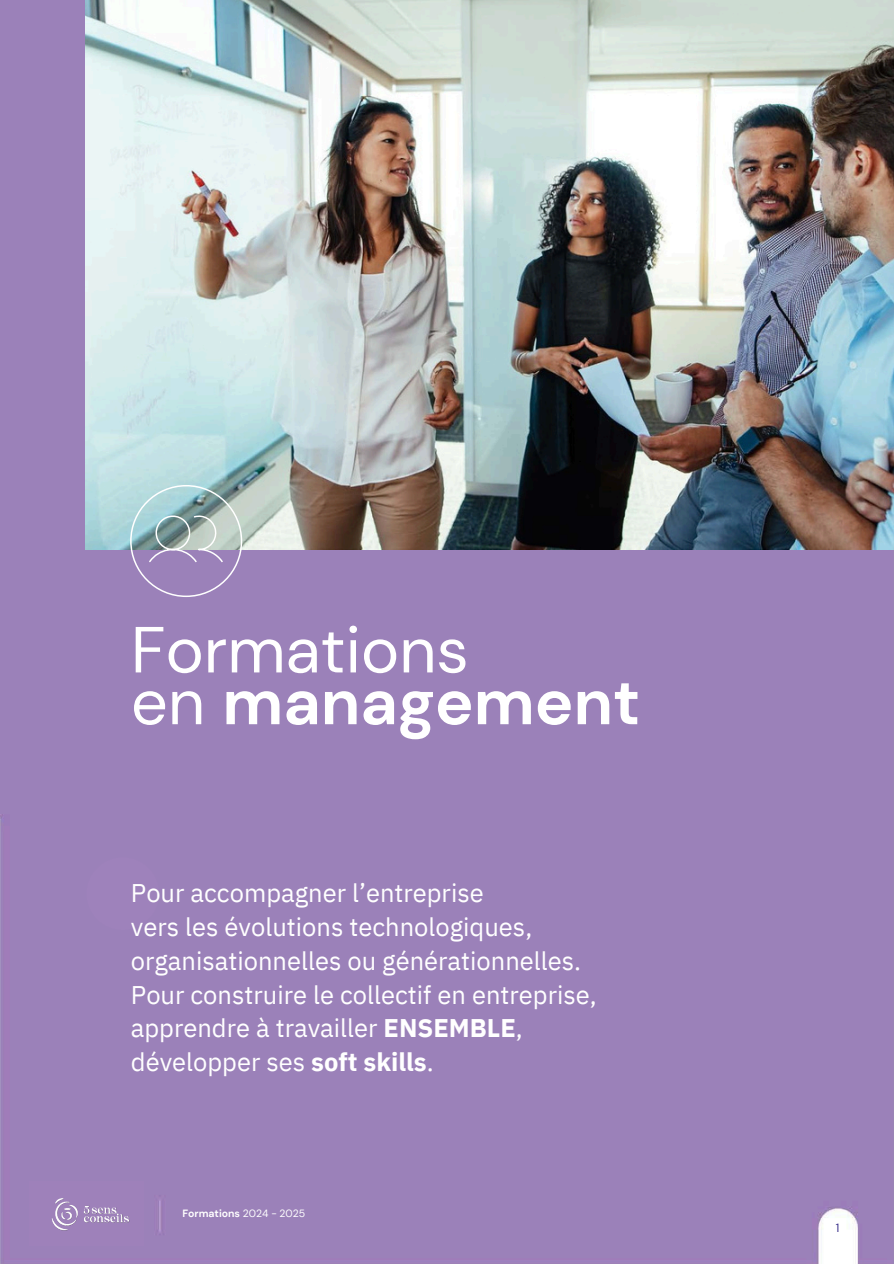
<style>
.page{position:relative;width:894px;height:1264px;background:#fff}
.page>*{position:absolute;margin:0;border:0;box-sizing:border-box;transform-origin:0 0}
.t1{font:64.95px/51.8px "DM Sans";color:#fff}
.t2{font:25.5px/33.8px "IBM Plex Sans";color:#fff}
.t3{font:11.85px "DM Sans";color:#3f358d}
.t4{font:700 10.5px "DM Sans";color:#fff}
.s1{font-weight:700}
.s2{font-weight:400}
</style>
<div class="page">
<div style="left:0;top:0;width:893px;height:1263px;background:#9b81b9"></div>
<div style="left:29px;top:1181px;width:115px;height:65px;background:#9e81ba"></div>
<img style="left:51px;top:1198px;width:79px;height:33px">
<img style="left:86px;top:0;width:807px;height:549px">
<div style="left:86px;top:857px;width:73px;height:73px;background:#9e82bb;border-radius:50%"></div>
<svg style="left:130px;top:485px;width:112px;height:112px;background:#a1a6bc"></svg>
<h1 class="t1" style="left:131px;top:623px;width:511px">Formations<br>en <span class="s1">management</span></h1>
<p class="t2" style="left:131px;top:874px;width:467px">Pour accompagner l’entreprise<br>vers les évolutions technologiques, organisationnelles ou générationnelles.<br>Pour construire le collectif en entreprise, apprendre à travailler <span class="s1">ENSEMBLE</span>, développer ses <span class="s1">soft skills</span>.</p>
<p class="t4" style="left:182px;top:1206px;width:124px">Formations <span class="s2">2024 - 2025</span></p>
<p class="t3" style="left:835px;top:1220px;width:5px">1</p>
</div>
